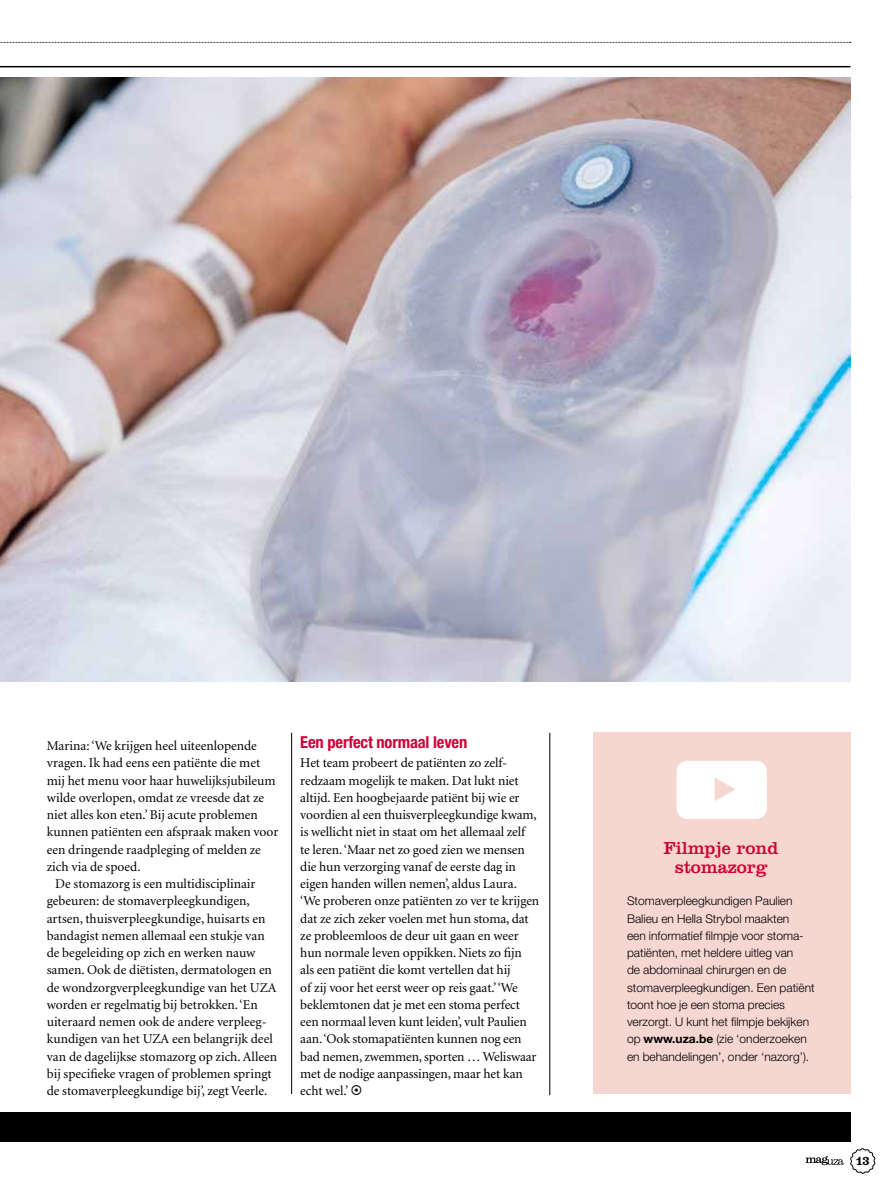
<style>
.page{position:relative;width:893px;height:1191px;background:#fff}
.page>*{position:absolute;margin:0;border:0;box-sizing:border-box;transform-origin:0 0}
.t1{font:18px/19.5px "Clarendon";color:#ce0237;text-align:center}
.t2{font:700 condensed 16.5px "Helvetica Neue LT Std";letter-spacing:-.01em;color:#ce0237}
.t3{font:13.5px/17.2px "Minion LT";letter-spacing:-.005em;color:#000}
.t4{font:300 12px/17.2px "Helvetica Neue LT Std";color:#000}
.t5{font:700 10.5px "Belizio";color:#000}
.s1{font-weight:700}
</style>
<div class="page">
<svg style="left:850px;top:1148px;width:25px;height:25px"></svg>
<svg style="left:806px;top:1156px;width:38px;height:9px"></svg>
<div style="left:593px;top:733px;width:257px;height:361px;background:#f6d6d1"></div>
<hr style="left:291px;top:733px;width:1px;height:361px;background:#000">
<hr style="left:549px;top:733px;width:1px;height:362px;background:#000">
<svg style="left:0;top:42px;width:851px;height:1px"></svg>
<hr style="left:0;top:66px;width:850px;height:1px;background:#000">
<div style="left:0;top:1112px;width:850px;height:30px;background:#000"></div>
<img style="left:0;top:77px;width:850px;height:604px">
<svg style="left:677px;top:760px;width:90px;height:59px;background:#fefbfb"></svg>
<p class="t3" style="left:47px;top:737px;width:212px">Marina: ‘We krijgen heel uiteenlopende</p>
<p class="t3" style="left:47px;top:755px;width:215px">vragen. Ik had eens een patiënte die met</p>
<p class="t3" style="left:47px;top:772px;width:230px">mij het menu voor haar huwelijksjubileum</p>
<p class="t3" style="left:47px;top:789px;width:219px">wilde overlopen, omdat ze vreesde dat ze</p>
<p class="t3" style="left:47px;top:806px;width:213px">niet alles kon eten.’ Bij acute problemen</p>
<p class="t3" style="left:47px;top:824px;width:233px">kunnen patiënten een afspraak maken voor</p>
<p class="t3" style="left:47px;top:841px;width:216px">een dringende raadpleging of melden ze</p>
<p class="t3" style="left:47px;top:858px;width:95px">zich via de spoed.</p>
<p class="t3" style="left:55px;top:875px;width:202px">De stomazorg is een multidisciplinair</p>
<p class="t3" style="left:47px;top:893px;width:204px">gebeuren: de stomaverpleegkundigen,</p>
<p class="t3" style="left:47px;top:910px;width:220px">artsen, thuisverpleegkundige, huisarts en</p>
<p class="t3" style="left:47px;top:927px;width:219px">bandagist nemen allemaal een stukje van</p>
<p class="t3" style="left:47px;top:944px;width:210px">de begeleiding op zich en werken nauw</p>
<p class="t3" style="left:47px;top:962px;width:227px">samen. Ook de diëtisten, dermatologen en</p>
<p class="t3" style="left:47px;top:979px;width:231px">de wondzorgverpleegkundige van het UZA</p>
<p class="t3" style="left:47px;top:996px;width:212px">worden er regelmatig bij betrokken. ‘En</p>
<p class="t3" style="left:47px;top:1013px;width:221px">uiteraard nemen ook de andere verpleeg-</p>
<p class="t3" style="left:47px;top:1031px;width:227px">kundigen van het UZA een belangrijk deel</p>
<p class="t3" style="left:47px;top:1048px;width:232px">van de dagelijkse stomazorg op zich. Alleen</p>
<p class="t3" style="left:47px;top:1065px;width:226px">bij specifieke vragen of problemen springt</p>
<p class="t3" style="left:47px;top:1082px;width:222px">de stomaverpleegkundige bij’, zegt Veerle.</p>
<p class="t2" style="left:300px;top:732px;width:168px">Een perfect normaal leven</p>
<p class="t3" style="left:300px;top:755px;width:240px">Het team probeert de patiënten zo zelf&shy;redzaam mogelijk te maken. Dat lukt niet altijd. Een hoogbejaarde patiënt bij wie er voordien al een thuisverpleegkundige kwam, is wellicht niet in staat om het allemaal zelf<br>te leren. ‘Maar net zo goed zien we mensen die hun verzorging vanaf de eerste dag in eigen handen willen nemen’, aldus Laura. ‘We proberen onze patiënten zo ver te krijgen dat ze zich zeker voelen met hun stoma, dat ze probleemloos de deur uit gaan en weer hun normale leven oppikken. Niets zo fijn<br>als een patiënt die komt vertellen dat hij<br>of zij voor het eerst weer op reis gaat.’ ‘We beklemtonen dat je met een stoma perfect een normaal leven kunt leiden’, vult Paulien aan. ‘Ook stomapatiënten kunnen nog een bad nemen, zwemmen, sporten … Weliswaar met de nodige aanpassingen, maar het kan echt wel.’</p>
<h1 class="t1" style="left:664px;top:837px;width:116px">Filmpje rond stomazorg</h1>
<p class="t4" style="left:627px;top:892px;width:189px">Stomaverpleegkundigen Paulien Balieu en Hella Strybol maakten<br>een informatief filmpje voor stoma&shy;patiënten, met heldere uitleg van<br>de abdominaal chirurgen en de stomaverpleegkundigen. Een patiënt toont hoe je een stoma precies verzorgt. U kunt het filmpje bekijken op <span class="s1">www.uza.be</span> (zie ‘onderzoeken en behandelingen’, onder ‘nazorg’).</p>
<p class="t5" style="left:856px;top:1153px;width:15px">13</p>
</div>
